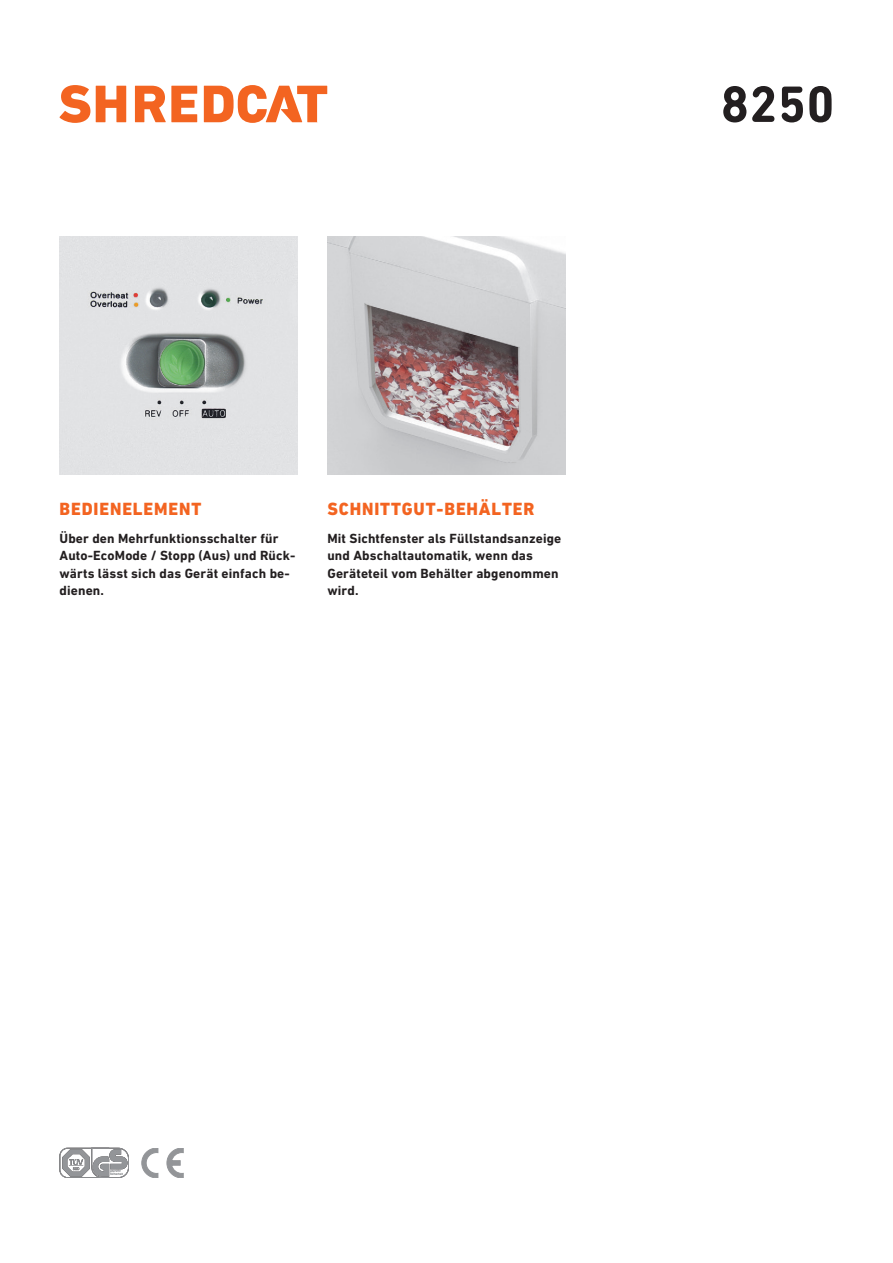
<style>
.page{position:relative;width:893px;height:1263px;background:#fff}
.page>*{position:absolute;margin:0;border:0;box-sizing:border-box;transform-origin:0 0}
.Zwischenüberschrift{font:700 52.05px "DIN Next Rounded LT Pro";color:#231f20}
.Zwischenüberschrift-2{font:800 18px "DIN Next LT Pro";letter-spacing:.05em;color:#f36421}
.Copy_1{font:700 13.5px/17.2px "DIN Next LT Pro";letter-spacing:.01em;color:#231f20}
</style>
<div class="page">
<img style="left:60px;top:236px;width:238px;height:238px">
<img style="left:327px;top:236px;width:239px;height:238px">
<svg style="left:60px;top:85px;width:30px;height:38px"></svg>
<svg style="left:96px;top:86px;width:30px;height:36px"></svg>
<svg style="left:204px;top:85px;width:123px;height:38px"></svg>
<svg style="left:135px;top:86px;width:62px;height:36px"></svg>
<svg style="left:142px;top:1148px;width:16px;height:30px"></svg>
<svg style="left:167px;top:1148px;width:16px;height:30px"></svg>
<svg style="left:60px;top:1148px;width:69px;height:30px"></svg>
<p class="Zwischenüberschrift-2" style="left:60px;top:498px;width:143px">BEDIENELEMENT</p>
<p class="Copy_1" style="left:60px;top:530px;width:237px">Über den Mehrfunktionsschalter für<br>Auto-EcoMode / Stopp (Aus) und Rück&shy;wärts lässt sich das Gerät einfach be&shy;dienen.</p>
<p class="Zwischenüberschrift-2" style="left:327px;top:498px;width:209px">SCHNITTGUT-BEHÄLTER</p>
<p class="Copy_1" style="left:327px;top:530px;width:235px">Mit Sichtfenster als Füllstandsanzeige und Abschaltautomatik, wenn das<br>Geräteteil vom Behälter abgenommen wird.</p>
<p class="Zwischenüberschrift" style="left:721px;top:74px;width:115px">8250</p>
</div>
